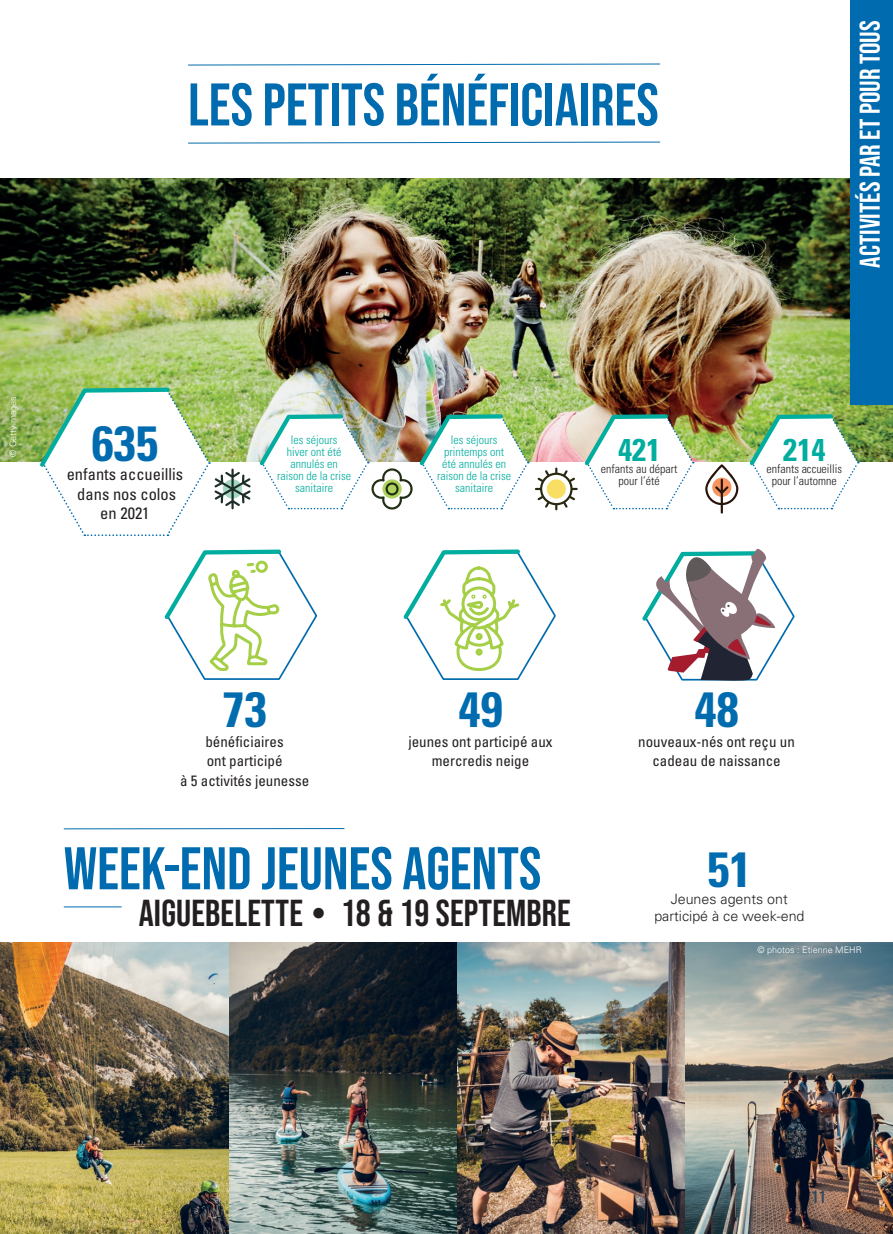
<style>
.page{position:relative;width:893px;height:1234px;background:#fff}
.page>*{position:absolute;margin:0;border:0;box-sizing:border-box;transform-origin:0 0}
.t1{font:60px "Bebas Neue";color:#006caf}
.t2{font:700 condensed 49.5px "Univers LT Std";letter-spacing:.005em;color:#006caf}
.t3{font:37.5px "Bebas Neue";letter-spacing:.005em;color:#231f20}
.t4{font:700 condensed 31.5px "Univers LT Std";letter-spacing:.005em;color:#00ad9e}
.t5{font:28.5px "Bebas Neue";color:#fff}
.t6{font:18px "Bebas Neue";color:#31485a}
.t7{font:condensed 16.5px/19.5px "Univers LT Std";color:#231f20;text-align:center}
.t8{font:condensed 15px/19.5px "Univers LT Std";color:#231f20;text-align:center}
.t9{font:300 14.25px "Univers LT Std";color:#231f20}
.t10{font:300 condensed 12px/12px "Univers LT Std";color:#00ad9e;text-align:center}
.t11{font:300 condensed 12px/12px "Univers LT Std";color:#231f20;text-align:center}
.t12{font:300 9px "Univers LT Std";color:#fff}
.s1{font-family:"Cooper";font-weight:900}
</style>
<div class="page">
<img style="left:0;top:178px;width:893px;height:283px">
<div style="left:850px;top:0;width:43px;height:404px;background:#006caf"></div>
<svg style="left:188px;top:63px;width:473px;height:3px"></svg>
<svg style="left:188px;top:141px;width:473px;height:3px"></svg>
<hr style="left:64px;top:828px;width:280px;height:1px;background:#006caf">
<hr style="left:64px;top:906px;width:58px;height:1px;background:#006caf">
<svg style="left:746px;top:412px;width:113px;height:97px"></svg>
<svg style="left:642px;top:548px;width:153px;height:133px"></svg>
<svg style="left:403px;top:549px;width:153px;height:131px"></svg>
<svg style="left:164px;top:549px;width:154px;height:131px"></svg>
<svg style="left:705px;top:464px;width:33px;height:49px"></svg>
<img style="left:36px;top:385px;width:493px;height:151px">
<svg style="left:535px;top:412px;width:159px;height:98px"></svg>
<img style="left:0;top:942px;width:893px;height:291px">
<h1 class="t1" style="left:188px;top:71px;width:472px">LES PETITS BÉNÉFICIAIRES</h1>
<p class="t12" style="left:8px;top:456px;width:62px;rotate:-90deg">© Gettyimages</p>
<h2 class="t2" style="left:92px;top:413px;width:68px">635</h2>
<p class="t7" style="left:67px;top:464px;width:118px">enfants accueillis dans nos colos en 2021</p>
<p class="t10" style="left:277px;top:433px;width:75px">les séjours<br>hiver ont été annulés en raison de la crise sanitaire</p>
<p class="t10" style="left:437px;top:433px;width:75px">les séjours printemps ont été annulés en raison de la crise sanitaire</p>
<h3 class="t4" style="left:618px;top:430px;width:44px">421</h3>
<p class="t11" style="left:601px;top:463px;width:78px">enfants au départ pour l’été</p>
<h3 class="t5" style="left:854px;top:267px;width:248px;rotate:-90deg">ACTIVITÉS PAR ET POUR TOUS</h3>
<h3 class="t4" style="left:783px;top:430px;width:44px">214</h3>
<p class="t11" style="left:766px;top:463px;width:77px">enfants accueillis pour l’automne</p>
<h2 class="t2" style="left:222px;top:679px;width:46px">73</h2>
<p class="t8" style="left:180px;top:731px;width:131px">bénéficiaires<br>ont participé<br>à 5 activités jeunesse</p>
<h2 class="t2" style="left:458px;top:679px;width:46px">49</h2>
<p class="t8" style="left:408px;top:731px;width:146px">jeunes ont participé aux mercredis neige</p>
<h2 class="t2" style="left:694px;top:679px;width:46px">48</h2>
<p class="t8" style="left:638px;top:731px;width:158px">nouveaux-nés ont reçu un cadeau de naissance</p>
<h1 class="t1" style="left:64px;top:834px;width:479px">WEEK-END JEUNES AGENTS</h1>
<h2 class="t2" style="left:707px;top:839px;width:46px">51</h2>
<p class="t9" style="left:671px;top:890px;width:118px">Jeunes agents ont</p>
<h3 class="t3" style="left:139px;top:892px;width:434px">AIGUEBELETTE<span class="s1">•</span> 18 &amp; 19 SEPTEMBRE</h3>
<p class="t9" style="left:654px;top:907px;width:152px">participé à ce week-end</p>
<p class="t12" style="left:757px;top:944px;width:106px">© photos : Etienne MEHR</p>
<p class="t6" style="left:811px;top:1185px;width:16px">11</p>
</div>
